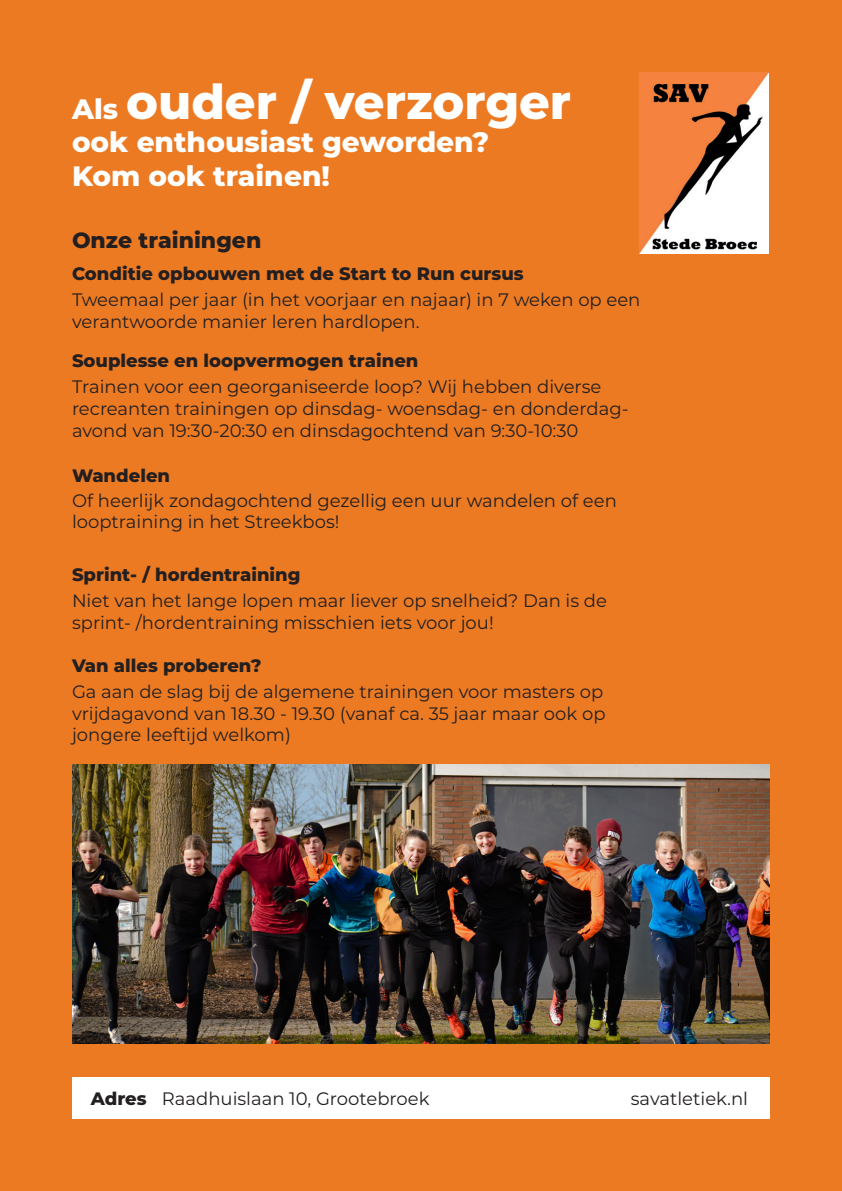
<style>
.page{position:relative;width:842px;height:1191px;background:#ec7a23}
.page>*{position:absolute;margin:0;border:0;box-sizing:border-box;transform-origin:0 0}
.t1{font:800 48px "Montserrat";color:#fff}
.t2{font:800 28px "Montserrat";color:#fff}
.t3{font:800 22px "Montserrat";color:#231f20}
.t4{font:18px/21.6px "Montserrat";color:#231f20}
.t5{font:800 18px "Montserrat";color:#231f20}
.s1{font-size:28px}
</style>
<div class="page">
<div style="left:72px;top:1077px;width:698px;height:42px;background:#fff"></div>
<img style="left:72px;top:764px;width:698px;height:279px">
<img style="left:640px;top:72px;width:128px;height:181px">
<p class="t1" style="left:72px;top:66px;width:501px"><span class="s1">Als</span> ouder / verzorger</p>
<p class="t2" style="left:72px;top:122px;width:419px">ook enthousiast geworden?</p>
<p class="t2" style="left:72px;top:155px;width:259px">Kom ook trainen!</p>
<p class="t3" style="left:72px;top:224px;width:191px">Onze trainingen</p>
<p class="t5" style="left:72px;top:261px;width:453px">Conditie opbouwen met de Start to Run cursus</p>
<p class="t4" style="left:72px;top:288px;width:570px">Tweemaal per jaar (in het voorjaar en najaar) in 7 weken op een verantwoorde manier leren hardlopen.</p>
<p class="t5" style="left:72px;top:348px;width:348px">Souplesse en loopvermogen trainen</p>
<p class="t4" style="left:72px;top:375px;width:531px">Trainen voor een georganiseerde loop? Wij hebben diverse</p>
<p class="t4" style="left:72px;top:397px;width:558px">recreanten trainingen op dinsdag- woensdag- en donderdag-</p>
<p class="t4" style="left:72px;top:419px;width:508px">avond van 19:30-20:30 en dinsdagochtend van 9:30-10:30</p>
<p class="t5" style="left:72px;top:462px;width:100px">Wandelen</p>
<p class="t4" style="left:72px;top:489px;width:546px">Of heerlijk zondagochtend gezellig een uur wandelen of een looptraining in het Streekbos!</p>
<p class="t5" style="left:72px;top:561px;width:230px">Sprint- / hordentraining</p>
<p class="t4" style="left:72px;top:589px;width:536px">Niet van het lange lopen maar liever op snelheid? Dan is de sprint- /hordentraining misschien iets voor jou!</p>
<p class="t5" style="left:72px;top:652px;width:191px">Van alles proberen?</p>
<p class="t4" style="left:72px;top:680px;width:533px">Ga aan de slag bij de algemene trainingen voor masters op</p>
<p class="t4" style="left:72px;top:702px;width:535px">vrijdagavond van 18.30 - 19.30 (vanaf ca. 35 jaar maar ook op</p>
<p class="t4" style="left:72px;top:723px;width:220px">jongere leeftijd welkom)</p>
<p class="t5" style="left:91px;top:1085px;width:57px">Adres</p>
<p class="t4" style="left:162px;top:1087px;width:269px">Raadhuislaan 10, Grootebroek</p>
<p class="t4" style="left:631px;top:1087px;width:119px">savatletiek.nl</p>
</div>
